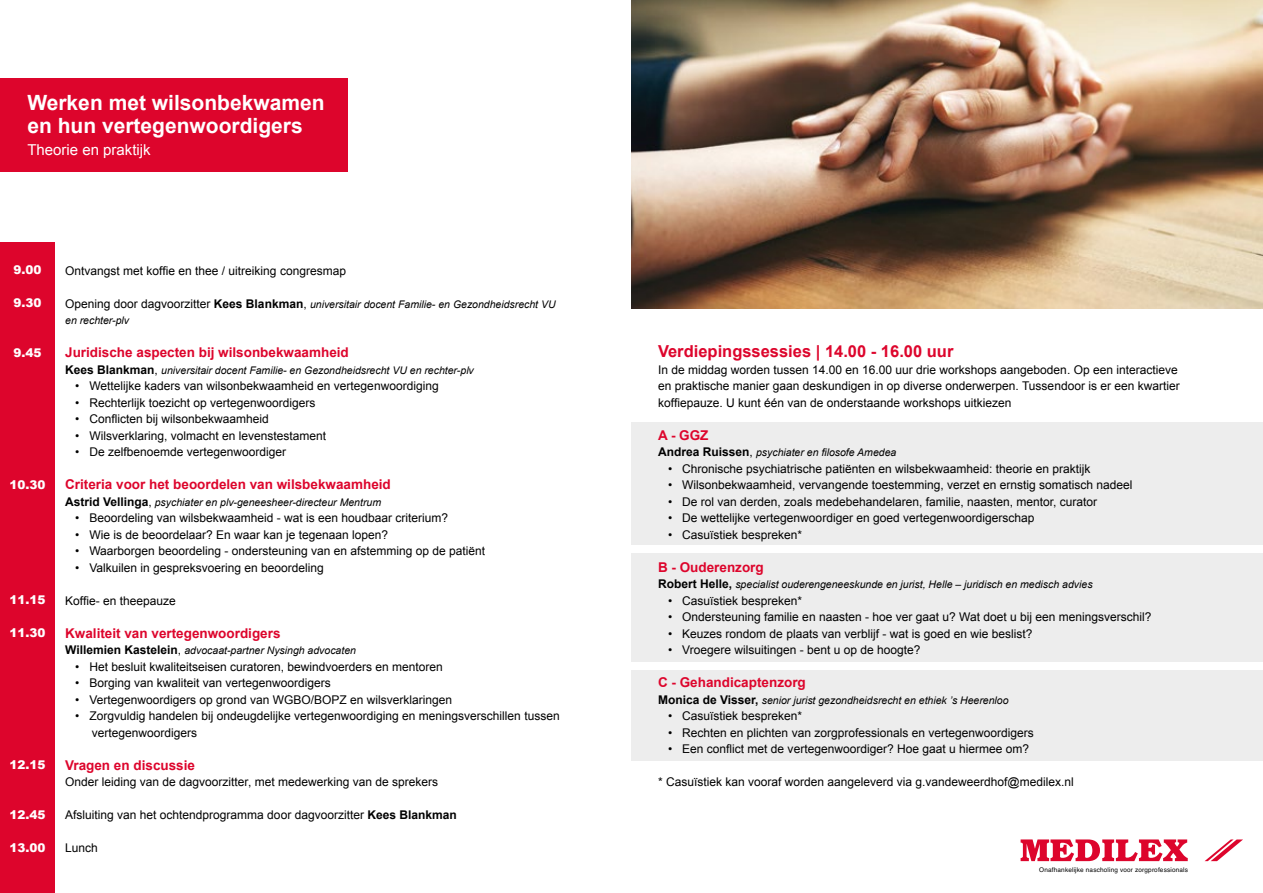
<style>
.page{position:relative;width:1263px;height:893px;background:#fff}
.page>*{position:absolute;margin:0;border:0;box-sizing:border-box;transform-origin:0 0}
.t1{font:700 21px/22.5px "Arial";color:#fff}
.t2{font:700 16.5px "Arial";color:#dd052c}
.t3{font:15px "Arial";color:#fff}
.t4{font:700 13.5px "Arial";color:#dd052c}
.t5{font:12px/16.5px "Arial";color:#000}
.t6{font:900 12px "Arial";color:#fff}
.t7{font:italic 10.5px/16.5px "Arial";color:#000}
.t8{font:6.45px "Helvetica";letter-spacing:.025em;color:#000}
.s1{font-style:normal;font-size:12px}
.s2{font-weight:700;font-style:normal;font-size:12px}
.s3{font-weight:700}
</style>
<div class="page">
<img style="left:631px;top:0;width:632px;height:308px">
<div style="left:0;top:242px;width:55px;height:651px;background:#dd052c"></div>
<div style="left:0;top:78px;width:348px;height:93px;background:#dd052c"></div>
<div style="left:631px;top:422px;width:632px;height:123px;background:#ededed"></div>
<div style="left:631px;top:554px;width:632px;height:108px;background:#ededed"></div>
<div style="left:631px;top:670px;width:632px;height:91px;background:#ededed"></div>
<svg style="left:1020px;top:839px;width:168px;height:22px"></svg>
<svg style="left:1205px;top:839px;width:38px;height:22px"></svg>
<h1 class="t1" style="left:27px;top:92px;width:299px">Werken met wilsonbekwamen en hun vertegenwoordigers</h1>
<p class="t3" style="left:27px;top:140px;width:125px">Theorie en praktijk</p>
<p class="t6" style="left:13px;top:263px;width:30px">9.00</p>
<p class="t6" style="left:13px;top:296px;width:30px">9.30</p>
<p class="t6" style="left:13px;top:346px;width:30px">9.45</p>
<p class="t6" style="left:9px;top:478px;width:38px">10.30</p>
<p class="t6" style="left:9px;top:593px;width:38px">11.15</p>
<p class="t6" style="left:9px;top:626px;width:38px">11.30</p>
<p class="t6" style="left:9px;top:758px;width:38px">12.15</p>
<p class="t6" style="left:9px;top:808px;width:38px">12.45</p>
<p class="t6" style="left:9px;top:841px;width:38px">13.00</p>
<p class="t5" style="left:65px;top:262px;width:282px">Ontvangst met koffie en thee / uitreiking congresmap</p>
<p class="t7" style="left:65px;top:296px;width:492px"><span class="s1">Opening door dagvoorzitter</span> <span class="s2">Kees Blankman</span><span class="s1">,</span> universitair docent Familie- en Gezondheidsrecht VU en rechter-plv</p>
<p class="t4" style="left:65px;top:343px;width:285px">Juridische aspecten bij wilsonbekwaamheid</p>
<p class="t7" style="left:65px;top:362px;width:410px"><span class="s2">Kees Blankman</span><span class="s1">,</span> universitair docent Familie- en Gezondheidsrecht VU en rechter-plv</p>
<p class="t5" style="left:75px;top:378px;width:365px">• Wettelijke kaders van wilsonbekwaamheid en vertegenwoordiging</p>
<p class="t5" style="left:75px;top:394px;width:242px">• Rechterlijk toezicht op vertegenwoordigers</p>
<p class="t5" style="left:75px;top:411px;width:195px">• Conflicten bij wilsonbekwaamheid</p>
<p class="t5" style="left:75px;top:427px;width:252px">• Wilsverklaring, volmacht en levenstestament</p>
<p class="t5" style="left:75px;top:444px;width:212px">• De zelfbenoemde vertegenwoordiger</p>
<p class="t4" style="left:65px;top:475px;width:327px">Criteria voor het beoordelen van wilsbekwaamheid</p>
<p class="t7" style="left:65px;top:494px;width:317px"><span class="s2">Astrid Vellinga</span><span class="s1">,</span> psychiater en plv-geneesheer-directeur Mentrum</p>
<p class="t5" style="left:75px;top:510px;width:375px">• Beoordeling van wilsbekwaamheid - wat is een houdbaar criterium?</p>
<p class="t5" style="left:75px;top:526px;width:315px">• Wie is de beoordelaar? En waar kan je tegenaan lopen?</p>
<p class="t5" style="left:75px;top:543px;width:411px">• Waarborgen beoordeling - ondersteuning van en afstemming op de patiënt</p>
<p class="t5" style="left:75px;top:559px;width:250px">• Valkuilen in gespreksvoering en beoordeling</p>
<p class="t5" style="left:65px;top:592px;width:112px">Koffie- en theepauze</p>
<p class="t4" style="left:65px;top:624px;width:217px">Kwaliteit van vertegenwoordigers</p>
<p class="t7" style="left:65px;top:642px;width:292px"><span class="s2">Willemien Kastelein</span><span class="s1">,</span> advocaat-partner Nysingh advocaten</p>
<p class="t5" style="left:75px;top:658px;width:369px">• Het besluit kwaliteitseisen curatoren, bewindvoerders en mentoren</p>
<p class="t5" style="left:75px;top:675px;width:257px">• Borging van kwaliteit van vertegenwoordigers</p>
<p class="t5" style="left:75px;top:691px;width:379px">• Vertegenwoordigers op grond van WGBO/BOPZ en wilsverklaringen</p>
<p class="t5" style="left:92px;top:708px;width:469px;text-indent:-17px">• Zorgvuldig handelen bij ondeugdelijke vertegenwoordiging en meningsverschillen tussen vertegenwoordigers</p>
<p class="t4" style="left:65px;top:756px;width:131px">Vragen en discussie</p>
<p class="t5" style="left:65px;top:774px;width:374px">Onder leiding van de dagvoorzitter, met medewerking van de sprekers</p>
<p class="t5" style="left:65px;top:807px;width:393px">Afsluiting van het ochtendprogramma door dagvoorzitter <span class="s3">Kees Blankman</span></p>
<p class="t5" style="left:65px;top:840px;width:34px">Lunch</p>
<h2 class="t2" style="left:658px;top:340px;width:297px">Verdiepingssessies | 14.00 - 16.00 uur</h2>
<p class="t5" style="left:658px;top:361px;width:523px">In de middag worden tussen 14.00 en 16.00 uur drie workshops aangeboden. Op een interactieve en praktische manier gaan deskundigen in op diverse onderwerpen. Tussendoor is er een kwartier koffiepauze. U kunt één van de onderstaande workshops uitkiezen</p>
<p class="t4" style="left:658px;top:426px;width:52px">A - GGZ</p>
<p class="t7" style="left:658px;top:444px;width:240px"><span class="s2">Andrea Ruissen</span><span class="s1">,</span> psychiater en filosofe Amedea</p>
<p class="t5" style="left:668px;top:460px;width:424px">• Chronische psychiatrische patiënten en wilsbekwaamheid: theorie en praktijk</p>
<p class="t5" style="left:668px;top:477px;width:466px">• Wilsonbekwaamheid, vervangende toestemming, verzet en ernstig somatisch nadeel</p>
<p class="t5" style="left:668px;top:493px;width:431px">• De rol van derden, zoals medebehandelaren, familie, naasten, mentor, curator</p>
<p class="t5" style="left:668px;top:510px;width:368px">• De wettelijke vertegenwoordiger en goed vertegenwoordigerschap</p>
<p class="t5" style="left:668px;top:526px;width:136px">• Casuïstiek bespreken*</p>
<p class="t4" style="left:658px;top:558px;width:107px">B - Ouderenzorg</p>
<p class="t7" style="left:658px;top:576px;width:436px"><span class="s2">Robert Helle,</span> specialist ouderengeneeskunde en jurist, Helle – juridisch en medisch advies</p>
<p class="t5" style="left:668px;top:592px;width:136px">• Casuïstiek bespreken*</p>
<p class="t5" style="left:668px;top:609px;width:485px">• Ondersteuning familie en naasten - hoe ver gaat u? Wat doet u bij een meningsverschil?</p>
<p class="t5" style="left:668px;top:625px;width:366px">• Keuzes rondom de plaats van verblijf - wat is goed en wie beslist?</p>
<p class="t5" style="left:668px;top:642px;width:254px">• Vroegere wilsuitingen - bent u op de hoogte?</p>
<p class="t4" style="left:658px;top:673px;width:149px">C - Gehandicaptenzorg</p>
<p class="t7" style="left:658px;top:692px;width:352px"><span class="s2">Monica de Visser,</span> senior jurist gezondheidsrecht en ethiek ’s Heerenloo</p>
<p class="t5" style="left:668px;top:708px;width:136px">• Casuïstiek bespreken*</p>
<p class="t5" style="left:668px;top:724px;width:367px">• Rechten en plichten van zorgprofessionals en vertegenwoordigers</p>
<p class="t5" style="left:668px;top:741px;width:363px">• Een conflict met de vertegenwoordiger? Hoe gaat u hiermee om?</p>
<p class="t5" style="left:658px;top:774px;width:417px">* Casuïstiek kan vooraf worden aangeleverd via g.vandeweerdhof@medilex.nl</p>
<p class="t8" style="left:1039px;top:864px;width:150px">Onafhankelijke nascholing voor zorgprofessionals</p>
</div>
